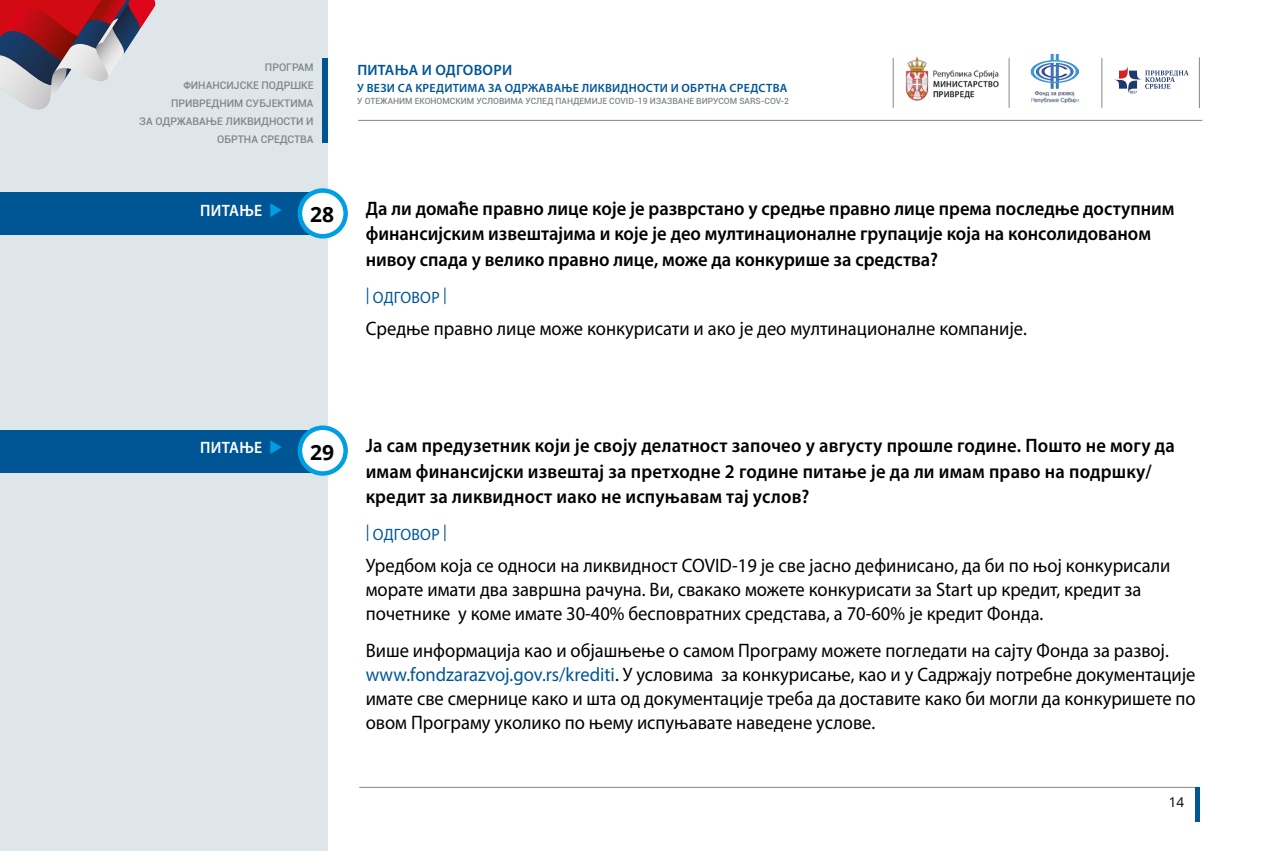
<style>
.page{position:relative;width:1263px;height:851px;background:#fff}
.page>*{position:absolute;margin:0;border:0;box-sizing:border-box;transform-origin:0 0}
.t1{font:700 21px "Open Sans";color:#000}
.t2{font:19.5px/24px "Myriad Pro";color:#000;scale:.95 1}
.t3{font:600 19.5px/25.5px "Myriad Pro";color:#000;scale:.95 1}
.t4{font:16.5px "Myriad Pro";letter-spacing:.02em;color:#005595;scale:.95 1}
.t5{font:600 16.5px "Myriad Pro";color:#fff;scale:.95 1}
.t6{font:600 15px "Myriad Pro";letter-spacing:.02em;color:#005595}
.t7{font:13.5px "Open Sans";color:#000}
.t8{font:600 12px "Myriad Pro";letter-spacing:.02em;color:#005595}
.t9{font:500 10.5px/18px "Roboto";color:#7e878d;text-align:right}
.t10{font:500 8.55px "Roboto";color:#7e878d}
.s1{color:#009fe3}
.s2{color:#005595}
</style>
<div class="page">
<div style="left:0;top:0;width:328px;height:850px;background:#dfe6ea"></div>
<hr style="left:1009px;top:58px;width:1px;height:50px;background:#878787">
<hr style="left:1101px;top:58px;width:1px;height:50px;background:#878787">
<hr style="left:1199px;top:57px;width:1px;height:51px;background:#878787">
<hr style="left:893px;top:58px;width:1px;height:50px;background:#878787">
<hr style="left:358px;top:120px;width:844px;height:1px;background:#878787">
<hr style="left:359px;top:787px;width:840px;height:1px;background:#878787">
<svg style="left:0;top:0;width:156px;height:110px"></svg>
<svg style="left:1114px;top:66px;width:74px;height:28px"></svg>
<img style="left:1030px;top:54px;width:48px;height:48px">
<div style="left:1195px;top:787px;width:5px;height:34px;background:#005595"></div>
<div style="left:322px;top:58px;width:5px;height:84px;background:#005595"></div>
<img style="left:905px;top:56px;width:94px;height:45px">
<div style="left:0;top:429px;width:327px;height:43px;background:#005595"></div>
<div style="left:300px;top:427px;width:46px;height:46px;background:#fff;border-radius:50%"></div>
<div style="left:298px;top:425px;width:50px;height:50px;border:4px solid #009fe3;border-radius:50%"></div>
<div style="left:0;top:192px;width:327px;height:43px;background:#005595"></div>
<div style="left:300px;top:190px;width:46px;height:46px;background:#fff;border-radius:50%"></div>
<div style="left:298px;top:188px;width:50px;height:50px;border:4px solid #009fe3;border-radius:50%"></div>
<p class="t9" style="left:139px;top:57px;width:176px">ПРОГРАМ<br>ФИНАНСИЈСКЕ ПОДРШКЕ<br>ПРИВРЕДНИМ СУБЈЕКТИМА<br>ЗА ОДРЖАВАЊЕ ЛИКВИДНОСТИ И<br>ОБРТНА СРЕДСТВА</p>
<p class="t6" style="left:357px;top:61px;width:156px">ПИТАЊА И ОДГОВОРИ</p>
<p class="t8" style="left:357px;top:80px;width:432px">У ВЕЗИ СА КРЕДИТИМА ЗА ОДРЖАВАЊЕ ЛИКВИДНОСТИ И ОБРТНА СРЕДСТВА</p>
<p class="t10" style="left:357px;top:94px;width:433px">У ОТЕЖАНИМ ЕКОНОМСКИМ УСЛОВИМА УСЛЕД ПАНДЕМИЈЕ COVID-19 ИЗАЗВАНЕ ВИРУСОМ SARS-CОV-2</p>
<p class="t5" style="left:200px;top:200px;width:88px">питање <span class="s1">◆</span></p>
<p class="t1" style="left:310px;top:200px;width:25px">28</p>
<p class="t3" style="left:366px;top:195px;width:853px">Да ли домаће правно лице које је разврстано у средње правно лице према последње доступним финансијским извештајима и које је део мултинационалне групације која на консолидованом нивоу спада у велико правно лице, може да конкурише за средства?</p>
<p class="t4" style="left:366px;top:287px;width:87px">| одговор |</p>
<p class="t2" style="left:366px;top:316px;width:698px">Средње правно лице може конкурисати и ако је део мултинационалне компаније.</p>
<p class="t5" style="left:200px;top:437px;width:88px">питање <span class="s1">◆</span></p>
<p class="t1" style="left:310px;top:437px;width:25px">29</p>
<p class="t3" style="left:366px;top:432px;width:853px">Ја сам предузетник који је своју делатност започео у августу прошле године. Пошто не могу да имам финансијски извештај за претходне 2 године питање је да ли имам право на подршку/ кредит за ликвидност иако не испуњавам тај услов?</p>
<p class="t4" style="left:366px;top:524px;width:87px">| одговор |</p>
<p class="t2" style="left:366px;top:553px;width:849px">Уредбом која се односи на ликвидност COVID-19 је све јасно дефинисано, да би по њој конкурисали морате имати два завршна рачуна. Ви, свакако можете конкурисати за Start up кредит, кредит за почетнике у коме имате 30-40% бесповратних средстава, а 70-60% је кредит Фонда.</p>
<p class="t2" style="left:366px;top:638px;width:875px">Више информација као и објашњење о самом Програму можете погледати на сајту Фонда за развој. <span class="s2">www.fondzarazvoj.gov.rs/krediti</span>. У условима за конкурисање, као и у Садржају потребне документације имате све смернице како и шта од документације треба да доставите како би могли да конкуришете по овом Програму уколико по њему испуњавате наведене услове.</p>
<p class="t7" style="left:1169px;top:793px;width:17px">14</p>
</div>
